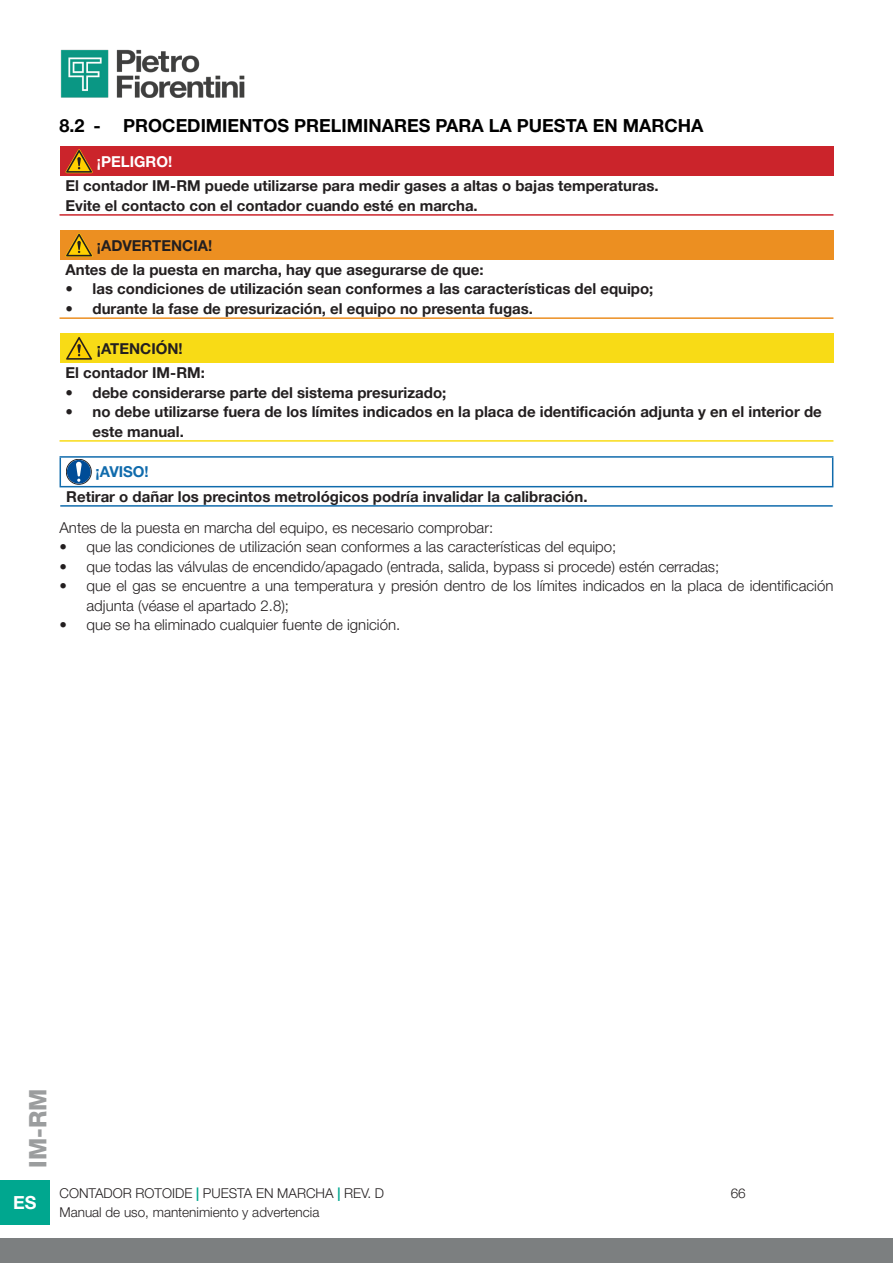
<style>
.page{position:relative;width:893px;height:1263px;background:#fff}
.page>*{position:absolute;margin:0;border:0;box-sizing:border-box;transform-origin:0 0}
.t1{font:800 24px "Helvetica Neue LT Pro";color:#9b9d9e}
.t2{font:700 18px "Helvetica Neue LT Pro";color:#000}
.t3{font:700 18px "Helvetica Neue LT Pro";color:#fff}
.Helvetica_Neue_LT_Pro_75_Bold_10_Sx_Nero{font:700 15px/19.5px "Helvetica Neue LT Pro";color:#231f20}
.Corpo_Testo_Helvetica_Neue_LT_Pro_45_Lig{font:300 15px/19.5px "Helvetica Neue LT Pro";color:#231f20}
.Helvetica_Neue_LT_Pro_75_Bold_10_Sx_AVVE{font:700 15px "Helvetica Neue LT Pro";color:#231f20}
.Helvetica_Neue_LT_Pro_75_Bold_10_Sx_PERI{font:700 15px "Helvetica Neue LT Pro";color:#fff}
.Helvetica_Neue_LT_Pro_75_Bold_10_Sx_AVVI{font:700 15px "Helvetica Neue LT Pro";color:#106bac}
.t4{font:300 13.5px "Helvetica Neue LT Pro";color:#231f20}
.s1{font-weight:700;color:#00a78f}
</style>
<div class="page">
<img style="left:60px;top:49px;width:185px;height:49px">
<div style="left:0;top:1238px;width:893px;height:25px;background:#7c7f80"></div>
<div style="left:0;top:1180px;width:50px;height:45px;background:#00a78f"></div>
<div style="left:60px;top:146px;width:773px;height:30px;background:#cb242b"></div>
<hr style="left:60px;top:214px;width:773px;height:2px;background:#cb242b">
<svg style="left:66px;top:149px;width:27px;height:24px"></svg>
<div style="left:60px;top:230px;width:773px;height:30px;background:#ec8f21"></div>
<hr style="left:60px;top:317px;width:773px;height:2px;background:#ec8f21">
<svg style="left:66px;top:233px;width:27px;height:24px"></svg>
<div style="left:60px;top:333px;width:773px;height:30px;background:#f8db16"></div>
<hr style="left:60px;top:440px;width:773px;height:2px;background:#f8db16">
<svg style="left:66px;top:336px;width:27px;height:24px"></svg>
<hr style="left:60px;top:505px;width:773px;height:2px;background:#106bac">
<hr style="left:60px;top:456px;width:773px;height:2px;background:#106bac">
<svg style="left:60px;top:458px;width:1px;height:28px"></svg>
<svg style="left:832px;top:458px;width:1px;height:28px"></svg>
<hr style="left:60px;top:486px;width:773px;height:1px;background:#106bac">
<svg style="left:66px;top:459px;width:25px;height:25px"></svg>
<div style="left:66px;top:459px;width:25px;height:25px;border:1px solid #231f20;border-radius:50%"></div>
<div style="left:67px;top:460px;width:24px;height:24px;background:#004c97;border-radius:50%"></div>
<svg style="left:76px;top:462px;width:6px;height:20px"></svg>
<p class="t2" style="left:60px;top:114px;width:645px">8.2 - PROCEDIMIENTOS PRELIMINARES PARA LA PUESTA EN MARCHA</p>
<p class="Helvetica_Neue_LT_Pro_75_Bold_10_Sx_PERI" style="left:97px;top:153px;width:77px">¡PELIGRO!</p>
<p class="Helvetica_Neue_LT_Pro_75_Bold_10_Sx_Nero" style="left:66px;top:176px;width:595px">El contador IM-RM puede utilizarse para medir gases a altas o bajas temperaturas.</p>
<p class="Helvetica_Neue_LT_Pro_75_Bold_10_Sx_Nero" style="left:66px;top:195px;width:414px">Evite el contacto con el contador cuando esté en marcha.</p>
<p class="Helvetica_Neue_LT_Pro_75_Bold_10_Sx_AVVE" style="left:97px;top:236px;width:117px">¡ADVERTENCIA!</p>
<p class="Helvetica_Neue_LT_Pro_75_Bold_10_Sx_Nero" style="left:66px;top:259px;width:420px">Antes de la puesta en marcha, hay que asegurarse de que:</p>
<p class="Helvetica_Neue_LT_Pro_75_Bold_10_Sx_Nero" style="left:66px;top:279px;width:589px">• las condiciones de utilización sean conformes a las características del equipo;</p>
<p class="Helvetica_Neue_LT_Pro_75_Bold_10_Sx_Nero" style="left:66px;top:298px;width:469px">• durante la fase de presurización, el equipo no presenta fugas.</p>
<p class="Helvetica_Neue_LT_Pro_75_Bold_10_Sx_AVVE" style="left:97px;top:340px;width:87px">¡ATENCIÓN!</p>
<p class="Helvetica_Neue_LT_Pro_75_Bold_10_Sx_Nero" style="left:66px;top:363px;width:141px">El contador IM-RM:</p>
<p class="Helvetica_Neue_LT_Pro_75_Bold_10_Sx_Nero" style="left:66px;top:382px;width:382px">• debe considerarse parte del sistema presurizado;</p>
<p class="Helvetica_Neue_LT_Pro_75_Bold_10_Sx_Nero" style="left:93px;top:402px;width:731px;text-indent:-27px">• no debe utilizarse fuera de los límites indicados en la placa de identificación adjunta y en el interior de este manual.</p>
<p class="Helvetica_Neue_LT_Pro_75_Bold_10_Sx_AVVI" style="left:96px;top:462px;width:55px">¡AVISO!</p>
<p class="Helvetica_Neue_LT_Pro_75_Bold_10_Sx_Nero" style="left:66px;top:486px;width:523px">Retirar o dañar los precintos metrológicos podría invalidar la calibración.</p>
<p class="Corpo_Testo_Helvetica_Neue_LT_Pro_45_Lig" style="left:60px;top:517px;width:435px">Antes de la puesta en marcha del equipo, es necesario comprobar:</p>
<p class="Corpo_Testo_Helvetica_Neue_LT_Pro_45_Lig" style="left:60px;top:537px;width:558px">• que las condiciones de utilización sean conformes a las características del equipo;</p>
<p class="Corpo_Testo_Helvetica_Neue_LT_Pro_45_Lig" style="left:60px;top:556px;width:661px">• que todas las válvulas de encendido/apagado (entrada, salida, bypass si procede) estén cerradas;</p>
<p class="Corpo_Testo_Helvetica_Neue_LT_Pro_45_Lig" style="left:87px;top:576px;width:748px;text-indent:-27px">• que el gas se encuentre a una temperatura y presión dentro de los límites indicados en la placa de identificación adjunta (véase el apartado 2.8);</p>
<p class="Corpo_Testo_Helvetica_Neue_LT_Pro_45_Lig" style="left:60px;top:615px;width:342px">• que se ha eliminado cualquier fuente de ignición.</p>
<h1 class="t1" style="left:24px;top:1168px;width:81px;rotate:-90deg">IM-RM</h1>
<p class="t3" style="left:13px;top:1191px;width:25px">ES</p>
<p class="t4" style="left:60px;top:1185px;width:326px">CONTADOR ROTOIDE <span class="s1">|</span> PUESTA EN MARCHA <span class="s1">|</span> REV. D</p>
<p class="t4" style="left:60px;top:1204px;width:261px">Manual de uso, mantenimiento y advertencia</p>
<p class="t4" style="left:731px;top:1185px;width:17px">66</p>
</div>
